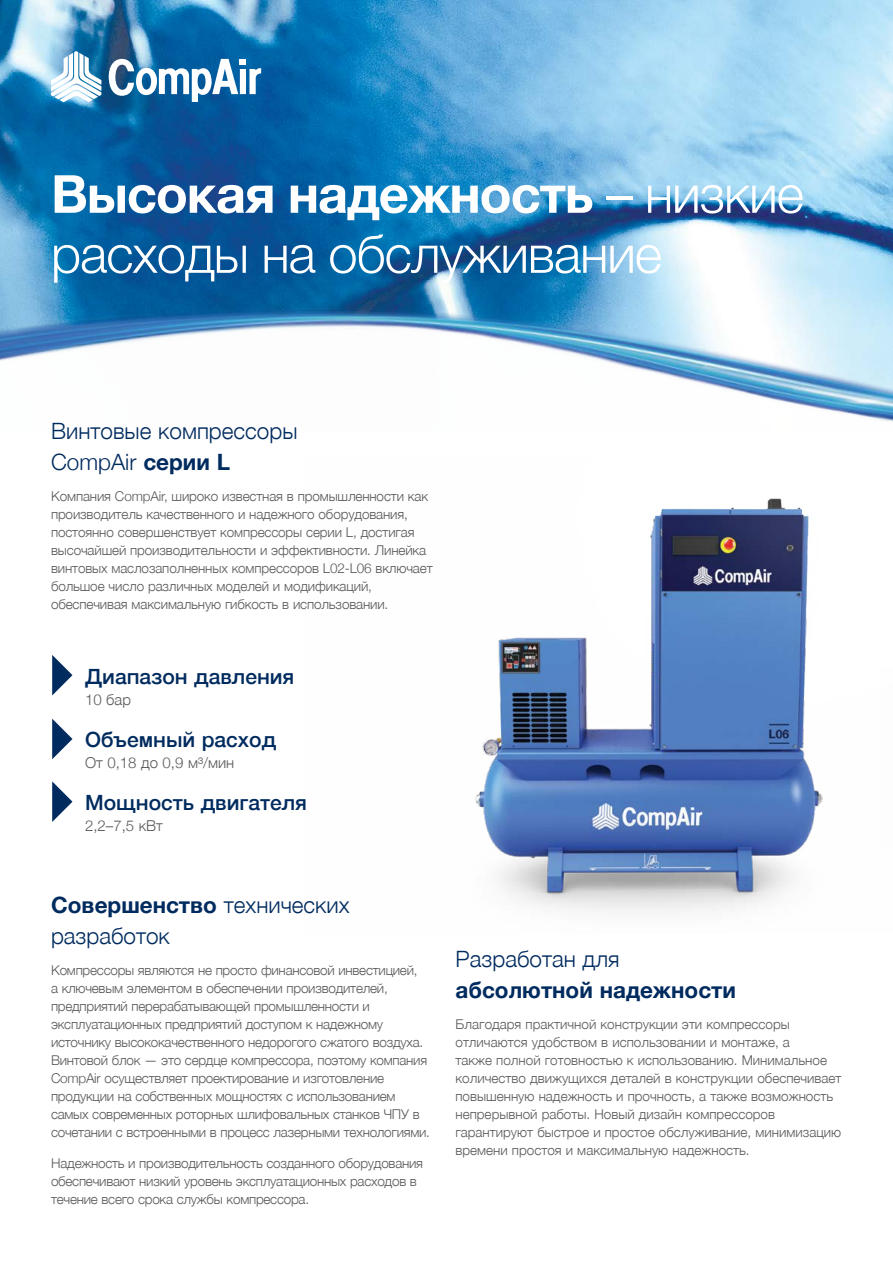
<style>
.page{position:relative;width:893px;height:1263px;background:#fff}
.page>*{position:absolute;margin:0;border:0;box-sizing:border-box;transform-origin:0 0}
.t1{font:300 52.5px/60px "Helvetica Neue";letter-spacing:-.02em;color:#fff}
.t2{font:300 22.5px/31.5px "Helvetica Neue";color:#002b5f}
.t3{font:700 22.5px "Helvetica Neue";color:#002b5f}
.t4{font:500 21px "Helvetica Neue";color:#002b5f}
.t5{font:300 15px "Helvetica Neue";color:#58595b}
.t6{font:300 13.5px/18px "Helvetica Neue";letter-spacing:-.01em;color:#58595b}
.s1{font-weight:700}
</style>
<div class="page">
<img style="left:0;top:0;width:893px;height:301px">
<svg style="left:0;top:301px;width:893px;height:501px"></svg>
<img style="left:0;top:307px;width:893px;height:212px">
<svg style="left:109px;top:59px;width:152px;height:43px"></svg>
<svg style="left:51px;top:51px;width:50px;height:51px"></svg>
<img style="left:303px;top:455px;width:590px;height:457px">
<img style="left:879px;top:668px;width:14px;height:178px">
<svg style="left:52px;top:719px;width:20px;height:40px"></svg>
<svg style="left:52px;top:655px;width:20px;height:40px"></svg>
<svg style="left:52px;top:781px;width:20px;height:41px"></svg>
<h1 class="t1" style="left:51px;top:160px;width:754px"><span class="s1">Высокая надежность</span> – низкие расходы на обслуживание</h1>
<h2 class="t2" style="left:51px;top:413px;width:248px">Винтовые компрессоры<br>CompAir <span class="s1">серии L</span></h2>
<p class="t6" style="left:51px;top:486px;width:383px">Компания CompAir, широко известная в промышленности как производитель качественного и надежного оборудования, постоянно совершенствует компрессоры серии L, достигая высочайшей производительности и эффективности. Линейка винтовых маслозаполненных компрессоров L02-L06 включает большое число различных моделей и модификаций, обеспечивая максимальную гибкость в использовании.</p>
<h3 class="t4" style="left:85px;top:659px;width:211px">Диапазон давления</h3>
<p class="t5" style="left:85px;top:687px;width:48px">10 бар</p>
<h3 class="t4" style="left:85px;top:723px;width:193px">Объемный расход</h3>
<p class="t5" style="left:85px;top:751px;width:151px">От 0,18 до 0,9 м³/мин</p>
<h3 class="t4" style="left:85px;top:786px;width:223px">Мощность двигателя</h3>
<p class="t5" style="left:85px;top:814px;width:79px">2,2–7,5 кВт</p>
<h2 class="t2" style="left:51px;top:887px;width:300px"><span class="s1">Совершенство</span> технических разработок</h2>
<p class="t6" style="left:51px;top:960px;width:381px">Компрессоры являются не просто финансовой инвестицией,<br>а ключевым элементом в обеспечении производителей, предприятий перерабатывающей промышленности и эксплуатационных предприятий доступом к надежному источнику высококачественного недорогого сжатого воздуха.<br>Винтовой блок — это сердце компрессора, поэтому компания CompAir осуществляет проектирование и изготовление продукции на собственных мощностях с использованием самых современных роторных шлифовальных станков ЧПУ в сочетании с встроенными в процесс лазерными технологиями.</p>
<p class="t6" style="left:51px;top:1153px;width:374px">Надежность и производительность созданного оборудования обеспечивают низкий уровень эксплуатационных расходов в течение всего срока службы компрессора.</p>
<h2 class="t2" style="left:456px;top:941px;width:165px">Разработан для</h2>
<h2 class="t3" style="left:455px;top:973px;width:282px">абсолютной надежности</h2>
<p class="t6" style="left:455px;top:1014px;width:388px">Благодаря практичной конструкции эти компрессоры отличаются удобством в использовании и монтаже, а<br>также полной готовностью к использованию. Минимальное количество движущихся деталей в конструкции обеспечивает повышенную надежность и прочность, а также возможность непрерывной работы. Новый дизайн компрессоров гарантируют быстрое и простое обслуживание, минимизацию времени простоя и максимальную надежность.</p>
</div>
